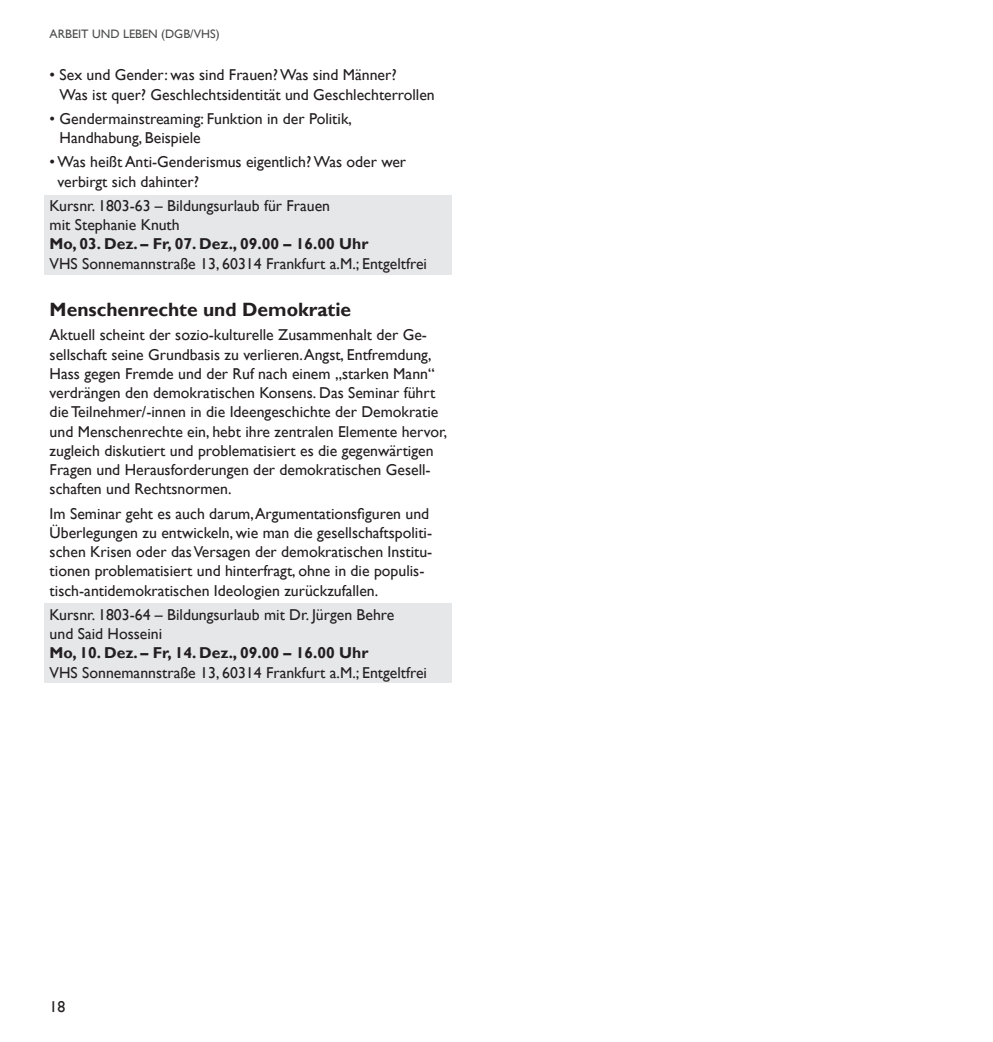
<style>
.page{position:relative;width:993px;height:1042px;background:#fff}
.page>*{position:absolute;margin:0;border:0;box-sizing:border-box;transform-origin:0 0}
.t1{font:700 19.25px "Gill Sans";color:#231f20}
.t2{font:15.75px/19.2px "Gill Sans";color:#231f20}
.t3{font:700 15.75px "Gill Sans";color:#231f20}
.t4{font:12.25px "Gill Sans";color:#4b4c4d}
</style>
<div class="page">
<div style="left:45px;top:195px;width:406px;height:79px;background:#e6e7e9"></div>
<div style="left:45px;top:604px;width:406px;height:79px;background:#e6e7e9"></div>
<p class="t4" style="left:50px;top:27px;width:171px">Arbeit und Leben (DGB/VHS)</p>
<p class="t2" style="left:60px;top:66px;width:376px;text-indent:-10px">• Sex und Gender: was sind Frauen? Was sind Männer?<br>Was ist quer? Geschlechtsidentität und Geschlechterrollen</p>
<p class="t2" style="left:60px;top:109px;width:294px;text-indent:-10px">• Gendermainstreaming: Funktion in der Politik,<br>Handhabung, Beispiele</p>
<p class="t2" style="left:58px;top:153px;width:350px;text-indent:-8px">• Was heißt Anti-Genderismus eigentlich? Was oder wer verbirgt sich dahinter?</p>
<p class="t2" style="left:50px;top:196px;width:282px">Kursnr. 1803-63 – Bildungsurlaub für Frauen mit Stephanie Knuth</p>
<p class="t3" style="left:50px;top:234px;width:320px">Mo, 03. Dez. – Fr, 07. Dez., 09.00 – 16.00 Uhr</p>
<p class="t2" style="left:50px;top:254px;width:379px">VHS Sonnemannstraße 13, 60314 Frankfurt a.M.; Entgeltfrei</p>
<p class="t1" style="left:50px;top:298px;width:303px">Menschenrechte und Demokratie</p>
<p class="t2" style="left:50px;top:326px;width:399px">Aktuell scheint der sozio-kulturelle Zusammenhalt der Ge&shy;sellschaft seine Grundbasis zu verlieren. Angst, Entfremdung, Hass gegen Fremde und der Ruf nach einem „starken Mann“ verdrängen den demokratischen Konsens. Das Seminar führt die Teilnehmer/-innen in die Ideengeschichte der Demokratie und Menschenrechte ein, hebt ihre zentralen Elemente hervor, zugleich diskutiert und problematisiert es die gegenwärtigen Fragen und Herausforderungen der demokratischen Gesell&shy;schaften und Rechtsnormen.</p>
<p class="t2" style="left:50px;top:504px;width:384px">Im Seminar geht es auch darum, Argumentationsfiguren und Überlegungen zu entwickeln, wie man die gesellschaftspoliti&shy;schen Krisen oder das Versagen der demokratischen Institu&shy;tionen problematisiert und hinterfragt, ohne in die populis&shy;tisch-antidemokratischen Ideologien zurückzufallen.</p>
<p class="t2" style="left:50px;top:605px;width:346px">Kursnr. 1803-64 – Bildungsurlaub mit Dr. Jürgen Behre und Said Hosseini</p>
<p class="t3" style="left:50px;top:643px;width:320px">Mo, 10. Dez. – Fr, 14. Dez., 09.00 – 16.00 Uhr</p>
<p class="t2" style="left:50px;top:663px;width:379px">VHS Sonnemannstraße 13, 60314 Frankfurt a.M.; Entgeltfrei</p>
<p class="t2" style="left:50px;top:997px;width:17px">18</p>
</div>
